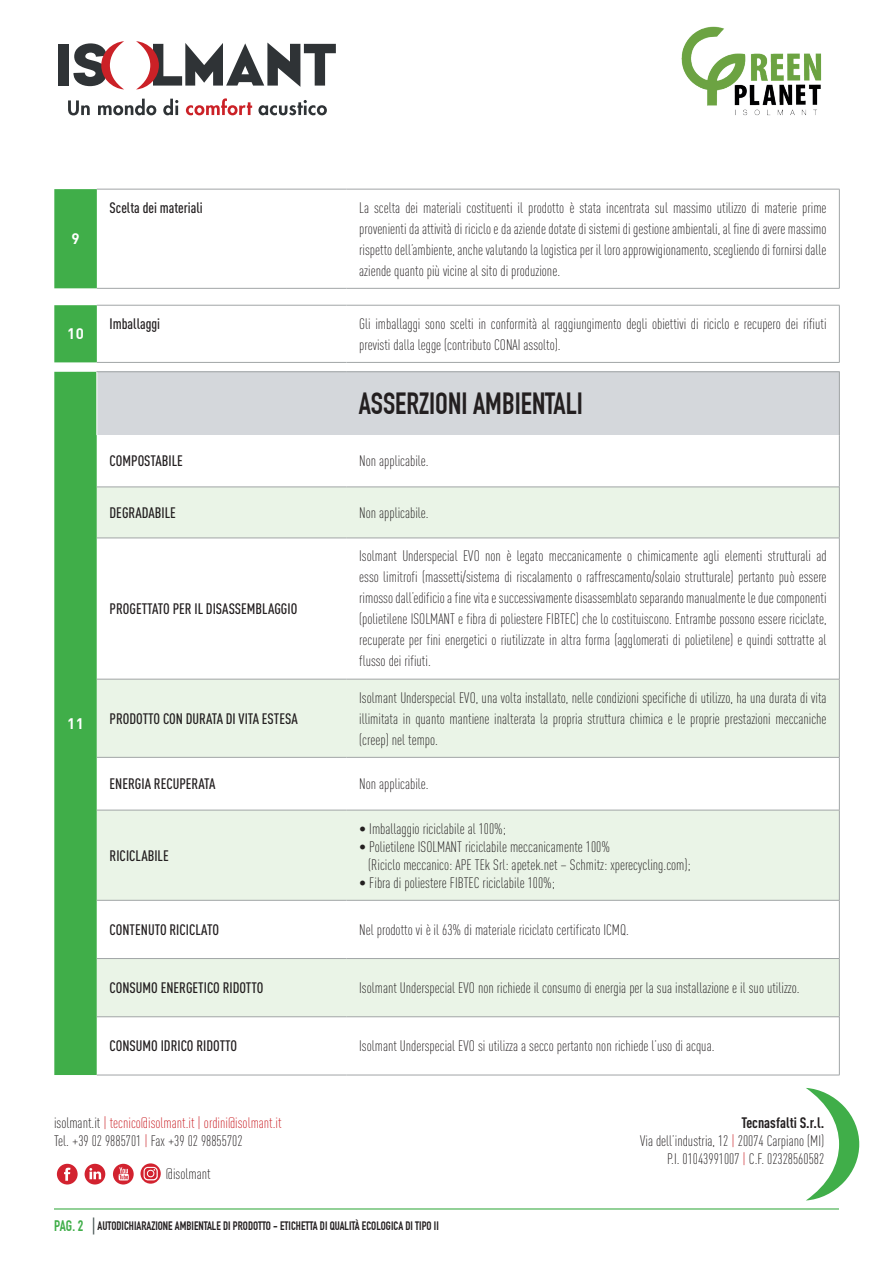
<style>
.page{position:relative;width:893px;height:1263px;background:#fff}
.page>*{position:absolute;margin:0;border:0;box-sizing:border-box;transform-origin:0 0}
.t1{font:700 30px "DIN Condensed";color:#231f20}
.t2{font:300 15px/21px "DIN Cond";color:#231f20;text-align:justify}
.t3{font:500 15px "DIN Cond";color:#231f20}
.t4{font:15px "DIN Bold";color:#fff}
.t5{font:700 12px "DIN Condensed";color:#231f20}
.s1{color:#ca2026}
.s2{font-size:15px;color:#40ae49}
.s3{font-weight:700}
</style>
<div class="page">
<svg style="left:54px;top:189px;width:43px;height:886px;background:#47b150"></svg>
<div style="left:97px;top:372px;width:742px;height:63px;background:#d4d7db"></div>
<svg style="left:97px;top:435px;width:742px;height:640px"></svg>
<svg style="left:97px;top:488px;width:742px;height:528px;fill:#eaf4e7"></svg>
<hr style="left:96px;top:371px;width:250px;height:1px;background:#a1a5a6">
<hr style="left:346px;top:371px;width:493px;height:1px;background:#a1a5a6">
<hr style="left:839px;top:372px;width:1px;height:63px;background:#a1a5a6">
<hr style="left:97px;top:1075px;width:249px;height:1px;background:#a1a5a6">
<hr style="left:346px;top:1075px;width:493px;height:1px;background:#a1a5a6">
<hr style="left:97px;top:189px;width:249px;height:1px;background:#a1a5a6">
<hr style="left:97px;top:288px;width:249px;height:1px;background:#a1a5a6">
<hr style="left:97px;top:305px;width:249px;height:1px;background:#a1a5a6">
<hr style="left:97px;top:362px;width:249px;height:1px;background:#a1a5a6">
<hr style="left:839px;top:435px;width:1px;height:52px;background:#a1a5a6">
<hr style="left:97px;top:487px;width:249px;height:1px;background:#a1a5a6">
<hr style="left:346px;top:487px;width:493px;height:1px;background:#a1a5a6">
<hr style="left:839px;top:487px;width:1px;height:51px;background:#a1a5a6">
<hr style="left:97px;top:538px;width:249px;height:1px;background:#a1a5a6">
<hr style="left:346px;top:538px;width:493px;height:1px;background:#a1a5a6">
<hr style="left:839px;top:538px;width:1px;height:141px;background:#a1a5a6">
<hr style="left:97px;top:679px;width:249px;height:1px;background:#a1a5a6">
<hr style="left:346px;top:679px;width:493px;height:1px;background:#a1a5a6">
<hr style="left:839px;top:679px;width:1px;height:78px;background:#a1a5a6">
<hr style="left:97px;top:757px;width:249px;height:1px;background:#a1a5a6">
<hr style="left:346px;top:757px;width:493px;height:1px;background:#a1a5a6">
<hr style="left:839px;top:757px;width:1px;height:53px;background:#a1a5a6">
<hr style="left:97px;top:810px;width:249px;height:1px;background:#a1a5a6">
<hr style="left:346px;top:810px;width:493px;height:1px;background:#a1a5a6">
<hr style="left:839px;top:810px;width:1px;height:90px;background:#a1a5a6">
<hr style="left:97px;top:900px;width:249px;height:1px;background:#a1a5a6">
<hr style="left:346px;top:900px;width:493px;height:1px;background:#a1a5a6">
<hr style="left:839px;top:900px;width:1px;height:58px;background:#a1a5a6">
<hr style="left:97px;top:958px;width:249px;height:1px;background:#a1a5a6">
<hr style="left:346px;top:958px;width:493px;height:1px;background:#a1a5a6">
<hr style="left:839px;top:959px;width:1px;height:57px;background:#a1a5a6">
<hr style="left:97px;top:1016px;width:249px;height:1px;background:#a1a5a6">
<hr style="left:346px;top:1016px;width:493px;height:1px;background:#a1a5a6">
<hr style="left:96px;top:372px;width:1px;height:63px;background:#fff">
<hr style="left:839px;top:1017px;width:1px;height:58px;background:#a1a5a6">
<hr style="left:346px;top:189px;width:493px;height:1px;background:#a1a5a6">
<hr style="left:839px;top:189px;width:1px;height:99px;background:#a1a5a6">
<hr style="left:346px;top:288px;width:493px;height:1px;background:#a1a5a6">
<hr style="left:346px;top:305px;width:493px;height:1px;background:#a1a5a6">
<hr style="left:839px;top:305px;width:1px;height:57px;background:#a1a5a6">
<hr style="left:346px;top:362px;width:493px;height:1px;background:#a1a5a6">
<img style="left:681px;top:26px;width:141px;height:90px">
<svg style="left:68px;top:100px;width:22px;height:15px"></svg>
<svg style="left:98px;top:99px;width:58px;height:16px"></svg>
<svg style="left:163px;top:99px;width:15px;height:16px"></svg>
<svg style="left:186px;top:98px;width:66px;height:17px"></svg>
<svg style="left:258px;top:100px;width:69px;height:15px"></svg>
<div style="left:58px;top:44px;width:11px;height:42px;background:#2f3336"></div>
<svg style="left:136px;top:41px;width:200px;height:48px"></svg>
<svg style="left:73px;top:41px;width:51px;height:48px"></svg>
<hr style="left:54px;top:1208px;width:785px;height:1px;background:#40ae49">
<svg style="left:93px;top:1217px;width:1px;height:17px"></svg>
<svg style="left:806px;top:1088px;width:53px;height:112px"></svg>
<div style="left:57px;top:1164px;width:21px;height:20px;background:#d2222f;border-radius:50%"></div>
<svg style="left:64px;top:1167px;width:7px;height:14px"></svg>
<div style="left:85px;top:1164px;width:20px;height:20px;background:#d2222f;border-radius:50%"></div>
<svg style="left:89px;top:1168px;width:12px;height:11px"></svg>
<div style="left:113px;top:1164px;width:21px;height:20px;background:#d2222f;border-radius:50%"></div>
<svg style="left:140px;top:1163px;width:21px;height:21px"></svg>
<svg style="left:119px;top:1167px;width:10px;height:13px"></svg>
<svg style="left:144px;top:1167px;width:14px;height:13px"></svg>
<p class="t4" style="left:72px;top:229px;width:10px">9</p>
<p class="t4" style="left:67px;top:324px;width:18px">10</p>
<p class="t4" style="left:67px;top:713px;width:18px">11</p>
<p class="t3" style="left:110px;top:198px;width:95px">Scelta dei materiali</p>
<p class="t2" style="left:359px;top:197px;width:469px">La scelta dei materiali costituenti il prodotto è stata incentrata sul massimo utilizzo di materie prime provenienti da attività di riciclo e da aziende dotate di sistemi di gestione ambientali, al fine di avere massimo rispetto dell’ambiente, anche valutando la logistica per il loro approvvigionamento, scegliendo di fornirsi dalle aziende quanto più vicine al sito di produzione.</p>
<p class="t3" style="left:110px;top:314px;width:52px">Imballaggi</p>
<p class="t2" style="left:359px;top:313px;width:469px">Gli imballaggi sono scelti in conformità al raggiungimento degli obiettivi di riciclo e recupero dei rifiuti previsti dalla legge (contributo CONAI assolto).</p>
<h1 class="t1" style="left:359px;top:386px;width:226px">ASSERZIONI AMBIENTALI</h1>
<p class="t3" style="left:110px;top:452px;width:75px">COMPOSTABILE</p>
<p class="t2" style="left:359px;top:451px;width:71px">Non applicabile.</p>
<p class="t3" style="left:110px;top:503px;width:68px">DEGRADABILE</p>
<p class="t2" style="left:359px;top:502px;width:71px">Non applicabile.</p>
<p class="t3" style="left:110px;top:600px;width:189px">PROGETTATO PER IL DISASSEMBLAGGIO</p>
<p class="t3" style="left:110px;top:709px;width:190px">PRODOTTO CON DURATA DI VITA ESTESA</p>
<p class="t2" style="left:359px;top:546px;width:469px">Isolmant Underspecial EVO non è legato meccanicamente o chimicamente agli elementi strutturali ad esso limitrofi (massetti/sistema di riscalamento o raffrescamento/solaio strutturale) pertanto può essere rimosso dall’edificio a fine vita e successivamente disassemblato separando manualmente le due componenti (polietilene ISOLMANT e fibra di poliestere FIBTEC) che lo costituiscono. Entrambe possono essere riciclate, recuperate per fini energetici o riutilizzate in altra forma (agglomerati di polietilene) e quindi sottratte al flusso dei rifiuti.</p>
<p class="t2" style="left:359px;top:687px;width:469px">Isolmant Underspecial EVO, una volta installato, nelle condizioni specifiche di utilizzo, ha una durata di vita illimitata in quanto mantiene inalterata la propria struttura chimica e le proprie prestazioni meccaniche (creep) nel tempo.</p>
<p class="t3" style="left:110px;top:775px;width:107px">ENERGIA RECUPERATA</p>
<p class="t2" style="left:359px;top:773px;width:71px">Non applicabile.</p>
<p class="t3" style="left:110px;top:846px;width:61px">RICICLABILE</p>
<p class="t2" style="left:359px;top:818px;width:148px">• Imballaggio riciclabile al 100%;</p>
<p class="t2" style="left:368px;top:837px;width:324px;line-height:18px;text-indent:-9px">• Polietilene ISOLMANT riciclabile meccanicamente 100%<br>(Riciclo meccanico: APE TEk Srl: apetek.net – Schmitz: xperecycling.com);</p>
<p class="t2" style="left:359px;top:872px;width:197px">• Fibra di poliestere FIBTEC riciclabile 100%;</p>
<p class="t3" style="left:110px;top:920px;width:111px">CONTENUTO RICICLATO</p>
<p class="t2" style="left:359px;top:919px;width:271px">Nel prodotto vi è il 63% di materiale riciclato certificato ICMQ.</p>
<p class="t3" style="left:110px;top:979px;width:155px">CONSUMO ENERGETICO RIDOTTO</p>
<p class="t2" style="left:359px;top:977px;width:442px">Isolmant Underspecial EVO non richiede il consumo di energia per la sua installazione e il suo utilizzo.</p>
<p class="t3" style="left:110px;top:1037px;width:129px">CONSUMO IDRICO RIDOTTO</p>
<p class="t2" style="left:359px;top:1035px;width:357px">Isolmant Underspecial EVO si utilizza a secco pertanto non richiede l’uso di acqua.</p>
<p class="t2" style="left:54px;top:1114px;width:229px;line-height:18px">isolmant.it <span class="s1">| tecnico@isolmant.it | ordini@isolmant.it<br></span>Tel. +39 02 9885701 <span class="s1">|</span> Fax +39 02 98855702</p>
<p class="t2" style="left:166px;top:1163px;width:46px">@isolmant</p>
<p class="t5" style="left:54px;top:1219px;width:386px"><span class="s2">PAG. 2</span> AUTODICHIARAZIONE AMBIENTALE DI PRODOTTO - ETICHETTA DI QUALITÀ ECOLOGICA DI TIPO II</p>
<p class="t2" style="left:640px;top:1114px;width:186px;line-height:18px;text-align:right"><span class="s3">Tecnasfalti S.r.l.<br></span>Via dell’industria, 12 <span class="s1">|</span> 20074 Carpiano (MI)<br>P.I. 01043991007 <span class="s1">|</span> C.F. 02328560582</p>
</div>
